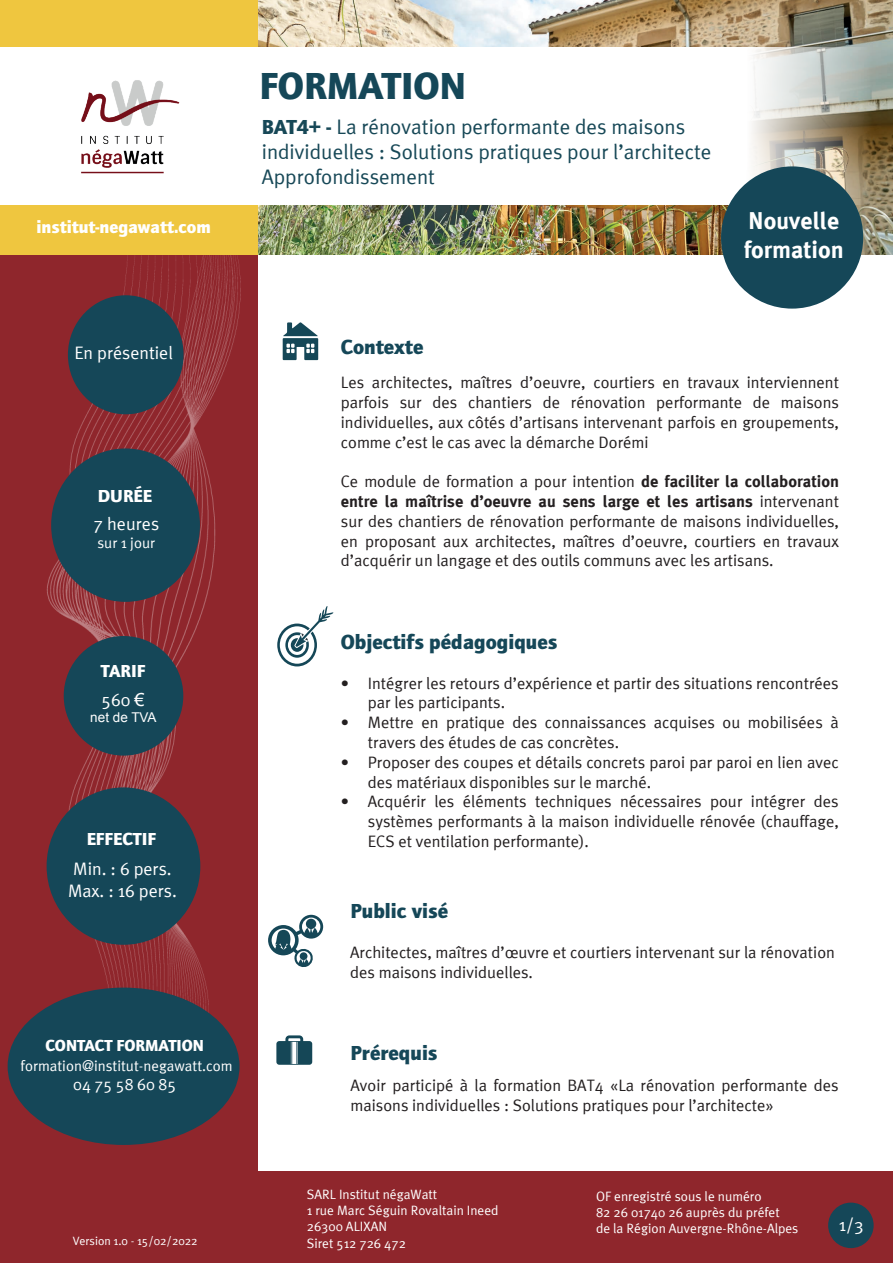
<style>
.page{position:relative;width:893px;height:1263px;background:#fff}
.page>*{position:absolute;margin:0;border:0;box-sizing:border-box;transform-origin:0 0}
.t1{font:900 39px "Quay Itc T";color:#154758}
.t2{font:700 24px/28.8px "Meta Plus";color:#fff}
.t3{font:21px/25.2px "Meta Plus Normal";color:#174857}
.t4{font:900 21px "Quay Itc T";color:#154758}
.t5{font:18px/21.6px "Meta Plus Normal";color:#fff}
.t6{font:900 18px "Quay Itc T";color:#fff}
.t7{font:16.5px/19.8px "Meta Plus Normal";color:#231f20}
.t8{font:700 16.5px "Meta Plus";color:#231f20}
.t9{font:900 16.5px "Quay Itc T";color:#fff}
.t10{font:16.5px "Meta Plus Normal";color:#fff}
.t11{font:15px "Meta Plus Normal";color:#fff}
.t12{font:13.5px/16.2px "Meta Plus Normal";color:#fff}
.t13{font:13.5px "Arial";color:#fff}
.t14{font:12px "Meta Plus Normal";color:#fff}
.s1{font-family:"Quay Itc T";font-weight:900}
.s2{font-family:"Arial"}
.s3{font-family:"Meta Plus";font-weight:700}
.s4{font-family:"Meta Plus Normal";font-weight:400}
</style>
<div class="page">
<div style="left:2px;top:1171px;width:891px;height:92px;background:#8f262c"></div>
<div style="left:42px;top:254px;width:215px;height:1009px;background:#8f262c"></div>
<img style="left:257px;top:0;width:636px;height:254px">
<div style="left:0;top:254px;width:42px;height:1009px;background:#8f262c"></div>
<div style="left:0;top:0;width:257px;height:254px;background:#efc63f"></div>
<div style="left:828px;top:1202px;width:46px;height:46px;background:#154758;border-radius:50%"></div>
<svg style="left:0;top:48px;width:893px;height:157px"></svg>
<img style="left:61px;top:64px;width:134px;height:128px">
<div style="left:721px;top:166px;width:142px;height:143px;background:#154758;border-radius:50%"></div>
<svg style="left:277px;top:606px;width:56px;height:60px"></svg>
<svg style="left:283px;top:322px;width:35px;height:38px"></svg>
<img style="left:21px;top:255px;width:220px;height:774px">
<div style="left:51px;top:448px;width:149px;height:154px;background:#154758;border-radius:50%"></div>
<div style="left:64px;top:636px;width:119px;height:120px;background:#154758;border-radius:50%"></div>
<div style="left:47px;top:787px;width:153px;height:158px;background:#154758;border-radius:50%"></div>
<div style="left:68px;top:295px;width:116px;height:119px;background:#154758;border-radius:50%"></div>
<div style="left:8px;top:987px;width:232px;height:158px;background:#154758;border-radius:50%"></div>
<svg style="left:268px;top:915px;width:55px;height:52px"></svg>
<div style="left:300px;top:952px;width:7px;height:8px;background:#154757;border-radius:50%"></div>
<svg style="left:276px;top:1035px;width:36px;height:30px"></svg>
<p class="t6" style="left:37px;top:216px;width:176px">institut-negawatt.com</p>
<h1 class="t1" style="left:259px;top:63px;width:208px">FORMATION</h1>
<p class="t3" style="left:262px;top:114px;width:451px"><span class="s1">BAT4+ -</span> La rénovation performante des maisons individuelles : Solutions pratiques pour l’architecte<br>Approfondissement</p>
<h2 class="t2" style="left:744px;top:206px;width:102px">Nouvelle formation</h2>
<p class="t5" style="left:74px;top:342px;width:100px">En présentiel</p>
<p class="t6" style="left:98px;top:485px;width:56px">DURÉE</p>
<p class="t5" style="left:94px;top:513px;width:67px">7 heures</p>
<p class="t11" style="left:97px;top:534px;width:59px">sur 1 jour</p>
<p class="t6" style="left:101px;top:660px;width:46px">TARIF</p>
<p class="t5" style="left:102px;top:689px;width:44px">560 <span class="s2">€</span></p>
<p class="t13" style="left:90px;top:709px;width:68px">net de TVA</p>
<p class="t6" style="left:87px;top:828px;width:71px">EFFECTIF</p>
<p class="t5" style="left:68px;top:858px;width:110px">Min. : 6 pers.<br>Max. : 16 pers.</p>
<p class="t9" style="left:45px;top:1036px;width:160px">CONTACT FORMATION</p>
<p class="t11" style="left:21px;top:1057px;width:214px">formation@institut-negawatt.com</p>
<p class="t10" style="left:73px;top:1075px;width:105px">04 75 58 60 85</p>
<p class="t14" style="left:73px;top:1234px;width:127px">Version 1.0 - 15/02/2022</p>
<p class="t4" style="left:341px;top:334px;width:84px">Contexte</p>
<p class="t7" style="left:341px;top:372px;width:500px;text-align:justify">Les architectes, maîtres d’oeuvre, courtiers en travaux interviennent parfois sur des chantiers de rénovation performante de maisons individuelles, aux côtés d’artisans intervenant parfois en groupements, comme c’est le cas avec la démarche Dorémi</p>
<p class="t7" style="left:341px;top:471px;width:500px">Ce module de formation a pour intention <span class="s3">de faciliter la collaboration</span></p>
<p class="t8" style="left:341px;top:492px;width:500px">entre la maîtrise d’oeuvre au sens large et les artisans <span class="s4">intervenant</span></p>
<p class="t7" style="left:341px;top:511px;width:500px;text-align:justify">sur des chantiers de rénovation performante de maisons individuelles, en proposant aux architectes, maîtres d’oeuvre, courtiers en travaux d’acquérir un langage et des outils communs avec les artisans.</p>
<p class="t4" style="left:341px;top:629px;width:218px">Objectifs pédagogiques</p>
<p class="t7" style="left:368px;top:673px;width:472px;text-indent:-27px">• Intégrer les retours d’expérience et partir des situations rencontrées par les participants.</p>
<p class="t7" style="left:368px;top:712px;width:472px;text-indent:-27px">• Mettre en pratique des connaissances acquises ou mobilisées à travers des études de cas concrètes.</p>
<p class="t7" style="left:368px;top:752px;width:472px;text-indent:-27px">• Proposer des coupes et détails concrets paroi par paroi en lien avec des matériaux disponibles sur le marché.</p>
<p class="t7" style="left:368px;top:791px;width:472px;text-align:justify;text-indent:-27px">• Acquérir les éléments techniques nécessaires pour intégrer des systèmes performants à la maison individuelle rénovée (chauffage, ECS et ventilation performante).</p>
<p class="t4" style="left:350px;top:898px;width:99px">Public visé</p>
<p class="t7" style="left:350px;top:942px;width:486px">Architectes, maîtres d’œuvre et courtiers intervenant sur la rénovation des maisons individuelles.</p>
<p class="t4" style="left:350px;top:1041px;width:89px">Prérequis</p>
<p class="t7" style="left:350px;top:1075px;width:490px">Avoir participé à la formation BAT4 «La rénovation performante des maisons individuelles : Solutions pratiques pour l’architecte»</p>
<p class="t12" style="left:307px;top:1186px;width:193px">SARL Institut négaWatt<br>1 rue Marc Séguin Rovaltain Ineed<br>26300 ALIXAN<br>Siret 512 726 472</p>
<p class="t12" style="left:596px;top:1188px;width:204px">OF enregistré sous le numéro<br>82 26 01740 26 auprès du préfet<br>de la Région Auvergne-Rhône-Alpes</p>
<p class="t5" style="left:839px;top:1213px;width:27px">1/3</p>
</div>
